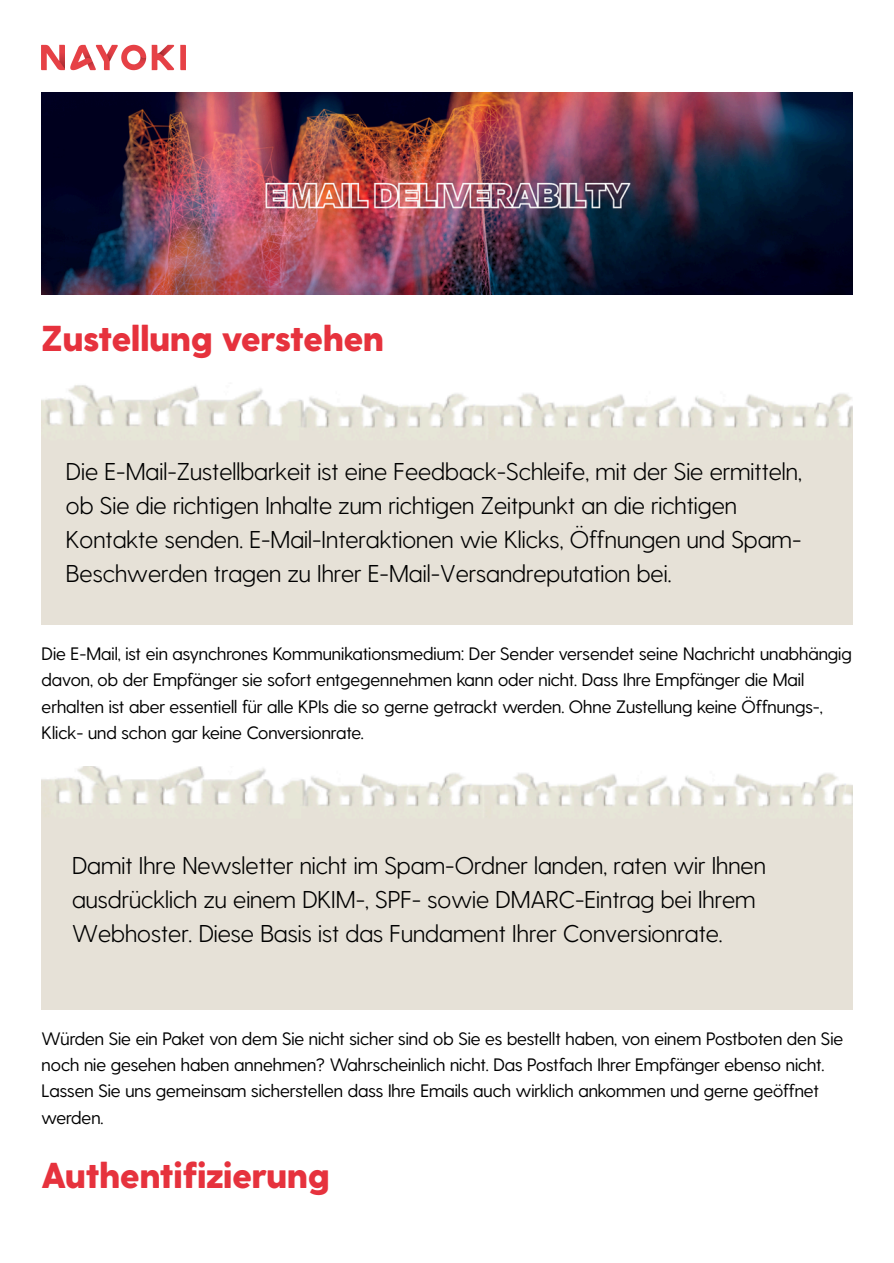
<style>
.page{position:relative;width:894px;height:1263px;background:#fff}
.page>*{position:absolute;margin:0;border:0;box-sizing:border-box;transform-origin:0 0}
.t1{font:800 36px "Greycliff CF";color:#e6323d}
.t2{font:300 24.3px/34px "Greycliff CF";color:#000}
.t3{font:18px/26.2px "Greycliff CF";color:#000}
</style>
<div class="page">
<img style="left:42px;top:44px;width:144px;height:27px">
<img style="left:42px;top:92px;width:810px;height:203px">
<img style="left:42px;top:385px;width:810px;height:239px">
<img style="left:42px;top:766px;width:809px;height:243px">
<h1 class="t1" style="left:42px;top:315px;width:344px">Zustellung verstehen</h1>
<p class="t2" style="left:66px;top:453px;width:737px">Die E-Mail-Zustellbarkeit ist eine Feedback-Schleife, mit der Sie ermitteln, ob Sie die richtigen Inhalte zum richtigen Zeitpunkt an die richtigen Kontakte senden. E-Mail-Interaktionen wie Klicks, Öffnungen und Spam-Beschwerden tragen zu Ihrer E-Mail-Versandreputation bei.</p>
<p class="t3" style="left:42px;top:640px;width:811px">Die E-Mail, ist ein asynchrones Kommunikationsmedium: Der Sender versendet seine Nachricht unabhängig davon, ob der Empfänger sie sofort entgegennehmen kann oder nicht. Dass Ihre Empfänger die Mail erhalten ist aber essentiell für alle KPIs die so gerne getrackt werden. Ohne Zustellung keine Öffnungs-, Klick- und schon gar keine Conversionrate.</p>
<p class="t2" style="left:72px;top:847px;width:695px">Damit Ihre Newsletter nicht im Spam-Ordner landen, raten wir Ihnen ausdrücklich zu einem DKIM-, SPF- sowie DMARC-Eintrag bei Ihrem<br>Webhoster. Diese Basis ist das Fundament Ihrer Conversionrate.</p>
<p class="t3" style="left:42px;top:1025px;width:802px">Würden Sie ein Paket von dem Sie nicht sicher sind ob Sie es bestellt haben, von einem Postboten den Sie noch nie gesehen haben annehmen? Wahrscheinlich nicht. Das Postfach Ihrer Empfänger ebenso nicht.<br>Lassen Sie uns gemeinsam sicherstellen dass Ihre Emails auch wirklich ankommen und gerne geöffnet werden.</p>
<h1 class="t1" style="left:42px;top:1152px;width:289px">Authentifizierung</h1>
</div>
